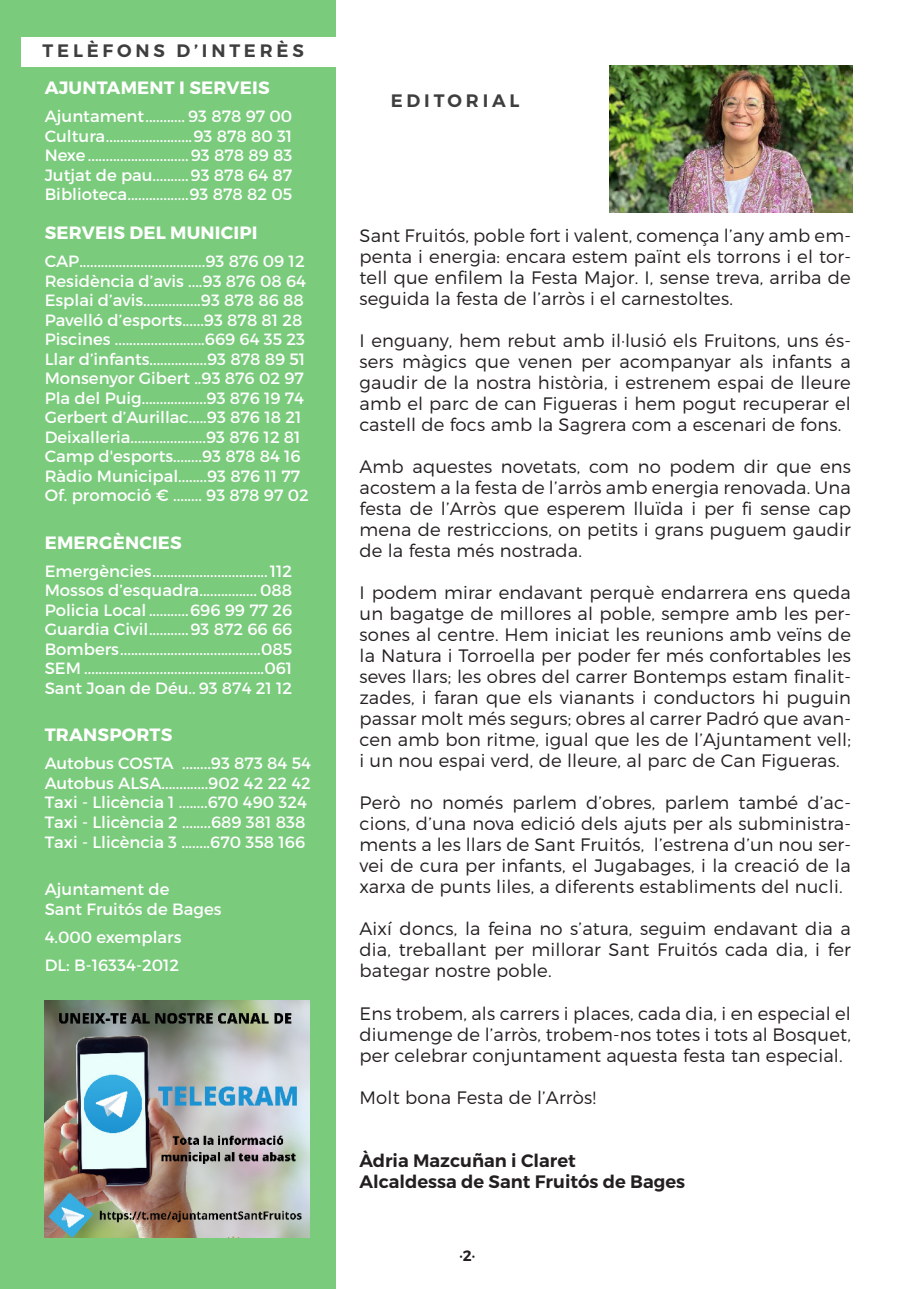
<style>
.page{position:relative;width:919px;height:1289px;background:#fff}
.page>*{position:absolute;margin:0;border:0;box-sizing:border-box;transform-origin:0 0}
.t1{font:300 18px/21px "Montserrat";letter-spacing:.01em;color:#231f20;text-align:justify}
.t2{font:600 18px "Montserrat";color:#231f20}
.t3{font:600 18px "Montserrat";letter-spacing:.21em;color:#3e3e3f}
.t4{font:700 17.85px "Montserrat";letter-spacing:.01em;color:#fff}
.t5{font:16.35px/19.5px "Montserrat";color:#fff}
.t6{font:600 15px "Montserrat";color:#231f20}
</style>
<div class="page">
<div style="left:0;top:0;width:335px;height:1288px;background:#7acb7c"></div>
<div style="left:21px;top:37px;width:351px;height:30px;background:#fff"></div>
<img style="left:610px;top:65px;width:242px;height:148px">
<img style="left:45px;top:1000px;width:264px;height:237px">
<p class="t3" style="left:43px;top:40px;width:263px">TELÈFONS D’INTERÈS</p>
<p class="t4" style="left:45px;top:77px;width:226px">AJUNTAMENT I SERVEIS</p>
<p class="t5" style="left:45px;top:106px;width:249px">Ajuntament........... 93 878 97 00</p>
<p class="t5" style="left:45px;top:126px;width:249px">Cultura........................93 878 80 31</p>
<p class="t5" style="left:45px;top:145px;width:249px">Nexe ............................93 878 89 83</p>
<p class="t5" style="left:45px;top:165px;width:249px">Jutjat de pau..........93 878 64 87</p>
<p class="t5" style="left:45px;top:184px;width:249px">Biblioteca.................93 878 82 05</p>
<p class="t4" style="left:45px;top:222px;width:214px">SERVEIS DEL MUNICIPI</p>
<p class="t5" style="left:45px;top:251px;width:261px">CAP...................................93 876 09 12</p>
<p class="t5" style="left:45px;top:271px;width:263px">Residència d’avis ....93 876 08 64</p>
<p class="t5" style="left:45px;top:290px;width:261px">Esplai d’avis................93 878 86 88</p>
<p class="t5" style="left:45px;top:310px;width:259px">Pavelló d’esports......93 878 81 28</p>
<p class="t5" style="left:45px;top:329px;width:262px">Piscines .........................669 64 35 23</p>
<p class="t5" style="left:45px;top:349px;width:262px">Llar d’infants................93 878 89 51</p>
<p class="t5" style="left:45px;top:368px;width:261px">Monsenyor Gibert ..93 876 02 97</p>
<p class="t5" style="left:45px;top:388px;width:261px">Pla del Puig..................93 876 19 74</p>
<p class="t5" style="left:45px;top:407px;width:258px">Gerbert d’Aurillac.....93 876 18 21</p>
<p class="t5" style="left:45px;top:427px;width:257px">Deixalleria.....................93 876 12 81</p>
<p class="t5" style="left:45px;top:446px;width:257px">Camp d'esports........93 878 84 16</p>
<p class="t5" style="left:45px;top:466px;width:257px">Ràdio Municipal........93 876 11 77</p>
<p class="t5" style="left:45px;top:485px;width:266px">Of. promoció € ........ 93 878 97 02</p>
<p class="t4" style="left:45px;top:531px;width:139px">EMERGÈNCIES</p>
<p class="t5" style="left:45px;top:561px;width:249px">Emergències................................112</p>
<p class="t5" style="left:45px;top:580px;width:249px">Mossos d’esquadra................ 088</p>
<p class="t5" style="left:45px;top:600px;width:249px">Policia Local ...........696 99 77 26</p>
<p class="t5" style="left:45px;top:619px;width:249px">Guardia Civil...........93 872 66 66</p>
<p class="t5" style="left:45px;top:639px;width:249px">Bombers.......................................085</p>
<p class="t5" style="left:45px;top:658px;width:249px">SEM ..................................................061</p>
<p class="t5" style="left:45px;top:678px;width:249px">Sant Joan de Déu.. 93 874 21 12</p>
<p class="t4" style="left:45px;top:724px;width:129px">TRANSPORTS</p>
<p class="t5" style="left:45px;top:753px;width:268px">Autobus COSTA ........93 873 84 54</p>
<p class="t5" style="left:45px;top:773px;width:268px">Autobus ALSA.............902 42 22 42</p>
<p class="t5" style="left:45px;top:792px;width:264px">Taxi - Llicència 1 ........670 490 324</p>
<p class="t5" style="left:45px;top:812px;width:262px">Taxi - Llicència 2 ........689 381 838</p>
<p class="t5" style="left:45px;top:831px;width:262px">Taxi - Llicència 3 ........670 358 166</p>
<p class="t5" style="left:45px;top:879px;width:178px">Ajuntament de<br>Sant Fruitós de Bages</p>
<p class="t5" style="left:45px;top:926px;width:138px">4.000 exemplars</p>
<p class="t5" style="left:45px;top:954px;width:136px">DL: B-16334-2012</p>
<p class="t3" style="left:391px;top:89px;width:130px">EDITORIAL</p>
<p class="t1" style="left:359px;top:225px;width:493px">Sant Fruitós, poble fort i valent, comença l’any amb em&shy;penta i energia: encara estem païnt els torrons i el tor&shy;tell que enfilem la Festa Major. I, sense treva, arriba de seguida la festa de l’arròs i el carnestoltes.</p>
<p class="t1" style="left:359px;top:330px;width:493px">I enguany, hem rebut amb il·lusió els Fruitons, uns és&shy;sers màgics que venen per acompanyar als infants a gaudir de la nostra història, i estrenem espai de lleure amb el parc de can Figueras i hem pogut recuperar el castell de focs amb la Sagrera com a escenari de fons.</p>
<p class="t1" style="left:359px;top:456px;width:493px">Amb aquestes novetats, com no podem dir que ens acostem a la festa de l’arròs amb energia renovada. Una festa de l’Arròs que esperem lluïda i per fi sense cap mena de restriccions, on petits i grans puguem gaudir de la festa més nostrada.</p>
<p class="t1" style="left:359px;top:582px;width:493px">I podem mirar endavant perquè endarrera ens queda un bagatge de millores al poble, sempre amb les per&shy;sones al centre. Hem iniciat les reunions amb veïns de la Natura i Torroella per poder fer més confortables les seves llars; les obres del carrer Bontemps estam finalit&shy;zades, i faran que els vianants i conductors hi puguin passar molt més segurs; obres al carrer Padró que avan&shy;cen amb bon ritme, igual que les de l’Ajuntament vell; i un nou espai verd, de lleure, al parc de Can Figueras.</p>
<p class="t1" style="left:359px;top:792px;width:493px">Però no només parlem d’obres, parlem també d’ac&shy;cions, d’una nova edició dels ajuts per als subministra&shy;ments a les llars de Sant Fruitós, l’estrena d’un nou ser&shy;vei de cura per infants, el Jugabages, i la creació de la xarxa de punts liles, a diferents establiments del nucli.</p>
<p class="t1" style="left:359px;top:918px;width:493px">Així doncs, la feina no s’atura, seguim endavant dia a dia, treballant per millorar Sant Fruitós cada dia, i fer bategar nostre poble.</p>
<p class="t1" style="left:359px;top:1002px;width:493px">Ens trobem, als carrers i places, cada dia, i en especial el diumenge de l’arròs, trobem-nos totes i tots al Bosquet, per celebrar conjuntament aquesta festa tan especial.</p>
<p class="t1" style="left:359px;top:1086px;width:238px">Molt bona Festa de l’Arròs!</p>
<p class="t2" style="left:359px;top:1148px;width:218px">Àdria Mazcuñan i Claret</p>
<p class="t2" style="left:359px;top:1169px;width:327px">Alcaldessa de Sant Fruitós de Bages</p>
<p class="t6" style="left:459px;top:1245px;width:17px">·2·</p>
</div>
